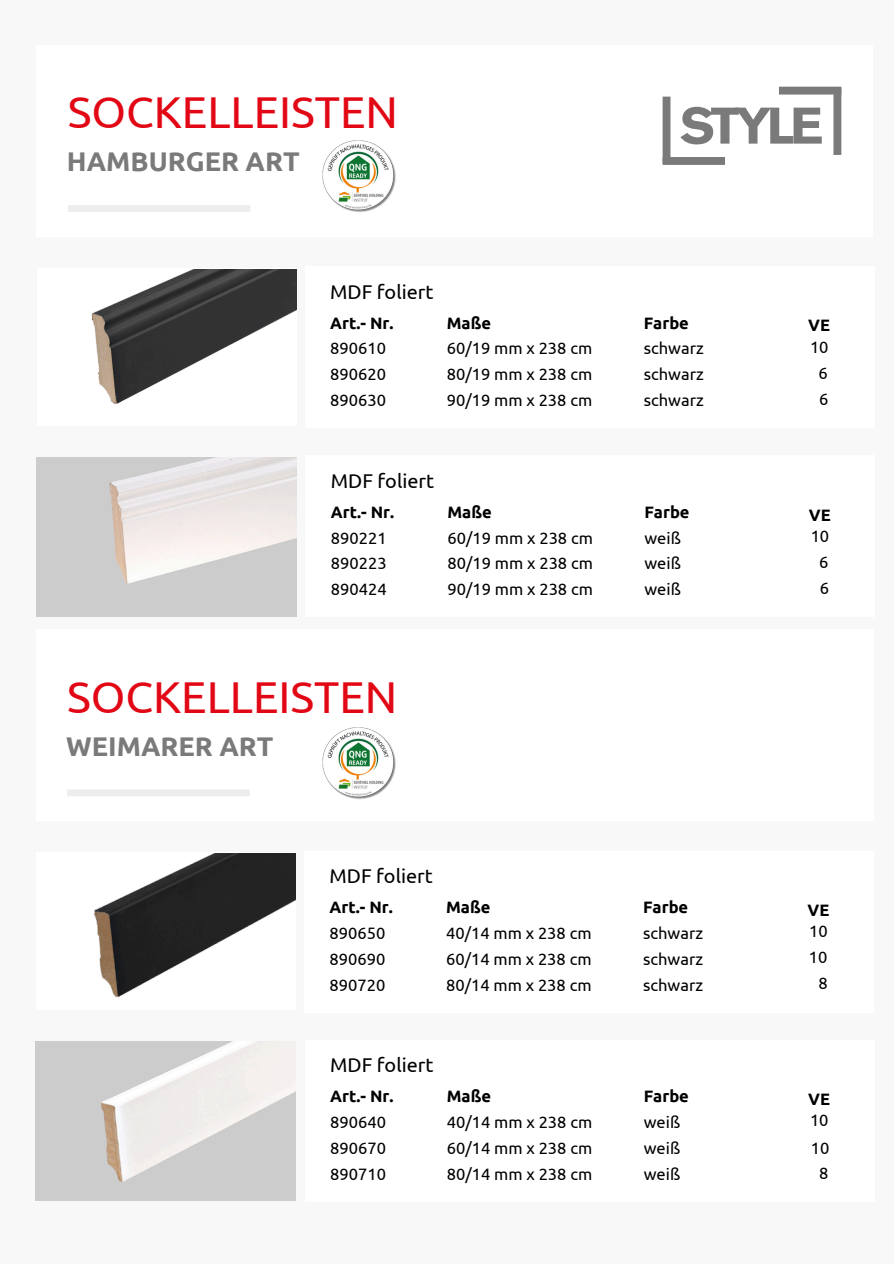
<style>
.page{position:relative;width:894px;height:1264px;background:#fff}
.page>*{position:absolute;margin:0;border:0;box-sizing:border-box;transform-origin:0 0}
.t1{font:700 51px "Akzidenz Grotesk Pro";letter-spacing:-.085em;color:#7a7a7a}
.t2{font:44.55px "Ubuntu";color:#e20714}
.t3{font:700 27px "Ubuntu";color:#7a7a7a}
.t4{font:19.8px "Ubuntu";color:#000}
.t5{font:16.5px "Ubuntu";color:#000}
.t6{font:700 16.5px "Ubuntu";color:#000}
</style>
<div class="page">
<div style="left:0;top:0;width:893px;height:1263px;background:#f8f8f8"></div>
<div style="left:37px;top:45px;width:836px;height:191px;background:#fff"></div>
<div style="left:68px;top:205px;width:182px;height:7px;background:#ededed"></div>
<div style="left:304px;top:267px;width:570px;height:161px;background:#fff"></div>
<div style="left:37px;top:268px;width:259px;height:157px;background:#fff"></div>
<img style="left:91px;top:269px;width:205px;height:135px">
<div style="left:37px;top:457px;width:259px;height:160px;background:#ccc"></div>
<img style="left:109px;top:457px;width:187px;height:127px">
<div style="left:305px;top:456px;width:569px;height:161px;background:#fff"></div>
<div style="left:36px;top:629px;width:837px;height:191px;background:#fff"></div>
<div style="left:67px;top:789px;width:182px;height:7px;background:#ededed"></div>
<div style="left:304px;top:851px;width:569px;height:161px;background:#fff"></div>
<div style="left:36px;top:1041px;width:260px;height:160px;background:#ccc"></div>
<div style="left:304px;top:1040px;width:570px;height:161px;background:#fff"></div>
<div style="left:662px;top:157px;width:62px;height:8px;background:#7a7a7a"></div>
<div style="left:662px;top:97px;width:8px;height:66px;background:#7a7a7a"></div>
<div style="left:778px;top:87px;width:63px;height:8px;background:#7a7a7a"></div>
<div style="left:833px;top:88px;width:8px;height:67px;background:#7a7a7a"></div>
<img style="left:94px;top:853px;width:202px;height:144px">
<img style="left:101px;top:1041px;width:194px;height:141px">
<img style="left:322px;top:140px;width:74px;height:72px">
<img style="left:322px;top:727px;width:74px;height:72px">
<h2 class="t2" style="left:68px;top:87px;width:331px">SOCKELLEISTEN</h2>
<p class="t3" style="left:67px;top:146px;width:234px">HAMBURGER ART</p>
<h3 class="t4" style="left:330px;top:280px;width:105px">MDF foliert</h3>
<h1 class="t6" style="left:330px;top:313px;width:65px">Art.- Nr.</h1>
<p class="t6" style="left:446px;top:313px;width:46px">Maße</p>
<h4 class="t5" style="left:330px;top:339px;width:57px">890610</h4>
<h6 class="t5" style="left:446px;top:339px;width:147px">60/19 mm x 238 cm</h6>
<h6 class="t5" style="left:330px;top:365px;width:57px">890620</h6>
<p class="t5" style="left:446px;top:365px;width:147px">80/19 mm x 238 cm</p>
<h6 class="t5" style="left:330px;top:391px;width:57px">890630</h6>
<p class="t5" style="left:446px;top:391px;width:147px">90/19 mm x 238 cm</p>
<p class="t4" style="left:331px;top:469px;width:105px">MDF foliert</p>
<p class="t6" style="left:331px;top:502px;width:65px">Art.- Nr.</p>
<h4 class="t6" style="left:447px;top:502px;width:46px">Maße</h4>
<h6 class="t5" style="left:331px;top:528px;width:57px">890221</h6>
<h6 class="t5" style="left:447px;top:528px;width:147px">60/19 mm x 238 cm</h6>
<p class="t5" style="left:331px;top:554px;width:57px">890223</p>
<h6 class="t5" style="left:447px;top:554px;width:147px">80/19 mm x 238 cm</h6>
<p class="t5" style="left:331px;top:580px;width:57px">890424</p>
<p class="t5" style="left:447px;top:580px;width:147px">90/19 mm x 238 cm</p>
<p class="t2" style="left:67px;top:671px;width:331px">SOCKELLEISTEN</p>
<p class="t3" style="left:66px;top:730px;width:209px">WEIMARER ART</p>
<h2 class="t4" style="left:329px;top:864px;width:105px">MDF foliert</h2>
<p class="t6" style="left:329px;top:897px;width:65px">Art.- Nr.</p>
<h3 class="t6" style="left:446px;top:897px;width:46px">Maße</h3>
<p class="t5" style="left:329px;top:923px;width:57px">890650</p>
<h4 class="t5" style="left:446px;top:923px;width:147px">40/14 mm x 238 cm</h4>
<h6 class="t5" style="left:329px;top:949px;width:57px">890690</h6>
<p class="t5" style="left:446px;top:949px;width:147px">60/14 mm x 238 cm</p>
<p class="t5" style="left:329px;top:975px;width:57px">890720</p>
<h6 class="t5" style="left:446px;top:975px;width:147px">80/14 mm x 238 cm</h6>
<h5 class="t4" style="left:330px;top:1053px;width:105px">MDF foliert</h5>
<p class="t6" style="left:330px;top:1086px;width:65px">Art.- Nr.</p>
<p class="t6" style="left:446px;top:1086px;width:46px">Maße</p>
<p class="t5" style="left:330px;top:1112px;width:57px">890640</p>
<p class="t5" style="left:446px;top:1112px;width:147px">40/14 mm x 238 cm</p>
<h4 class="t5" style="left:330px;top:1138px;width:57px">890670</h4>
<p class="t5" style="left:446px;top:1138px;width:147px">60/14 mm x 238 cm</p>
<p class="t5" style="left:330px;top:1164px;width:57px">890710</p>
<p class="t5" style="left:446px;top:1164px;width:147px">80/14 mm x 238 cm</p>
<p class="t1" style="left:679px;top:105px;width:145px">STYLE</p>
<p class="t6" style="left:643px;top:313px;width:47px">Farbe</p>
<p class="t5" style="left:643px;top:339px;width:61px">schwarz</p>
<p class="t6" style="left:808px;top:316px;width:23px">VE</p>
<p class="t5" style="left:809px;top:337px;width:20px">10</p>
<p class="t5" style="left:818px;top:364px;width:11px">6</p>
<p class="t5" style="left:643px;top:365px;width:61px">schwarz</p>
<p class="t5" style="left:643px;top:391px;width:61px">schwarz</p>
<h5 class="t5" style="left:818px;top:390px;width:11px">6</h5>
<p class="t6" style="left:644px;top:502px;width:47px">Farbe</p>
<p class="t5" style="left:644px;top:528px;width:38px">weiß</p>
<p class="t6" style="left:808px;top:505px;width:23px">VE</p>
<p class="t5" style="left:810px;top:526px;width:20px">10</p>
<p class="t5" style="left:818px;top:553px;width:11px">6</p>
<p class="t5" style="left:644px;top:554px;width:38px">weiß</p>
<h5 class="t5" style="left:644px;top:580px;width:38px">weiß</h5>
<p class="t5" style="left:819px;top:579px;width:11px">6</p>
<p class="t6" style="left:643px;top:897px;width:47px">Farbe</p>
<p class="t5" style="left:643px;top:923px;width:61px">schwarz</p>
<h6 class="t6" style="left:807px;top:900px;width:23px">VE</h6>
<p class="t5" style="left:809px;top:921px;width:20px">10</p>
<p class="t5" style="left:808px;top:947px;width:20px">10</p>
<p class="t5" style="left:643px;top:949px;width:61px">schwarz</p>
<p class="t5" style="left:643px;top:975px;width:61px">schwarz</p>
<p class="t5" style="left:818px;top:974px;width:11px">8</p>
<p class="t6" style="left:643px;top:1086px;width:47px">Farbe</p>
<p class="t5" style="left:643px;top:1112px;width:38px">weiß</p>
<h6 class="t6" style="left:808px;top:1089px;width:23px">VE</h6>
<h6 class="t5" style="left:809px;top:1111px;width:20px">10</h6>
<p class="t5" style="left:810px;top:1138px;width:20px">10</p>
<h6 class="t5" style="left:643px;top:1138px;width:38px">weiß</h6>
<p class="t5" style="left:643px;top:1164px;width:38px">weiß</p>
<p class="t5" style="left:818px;top:1163px;width:11px">8</p>
</div>
